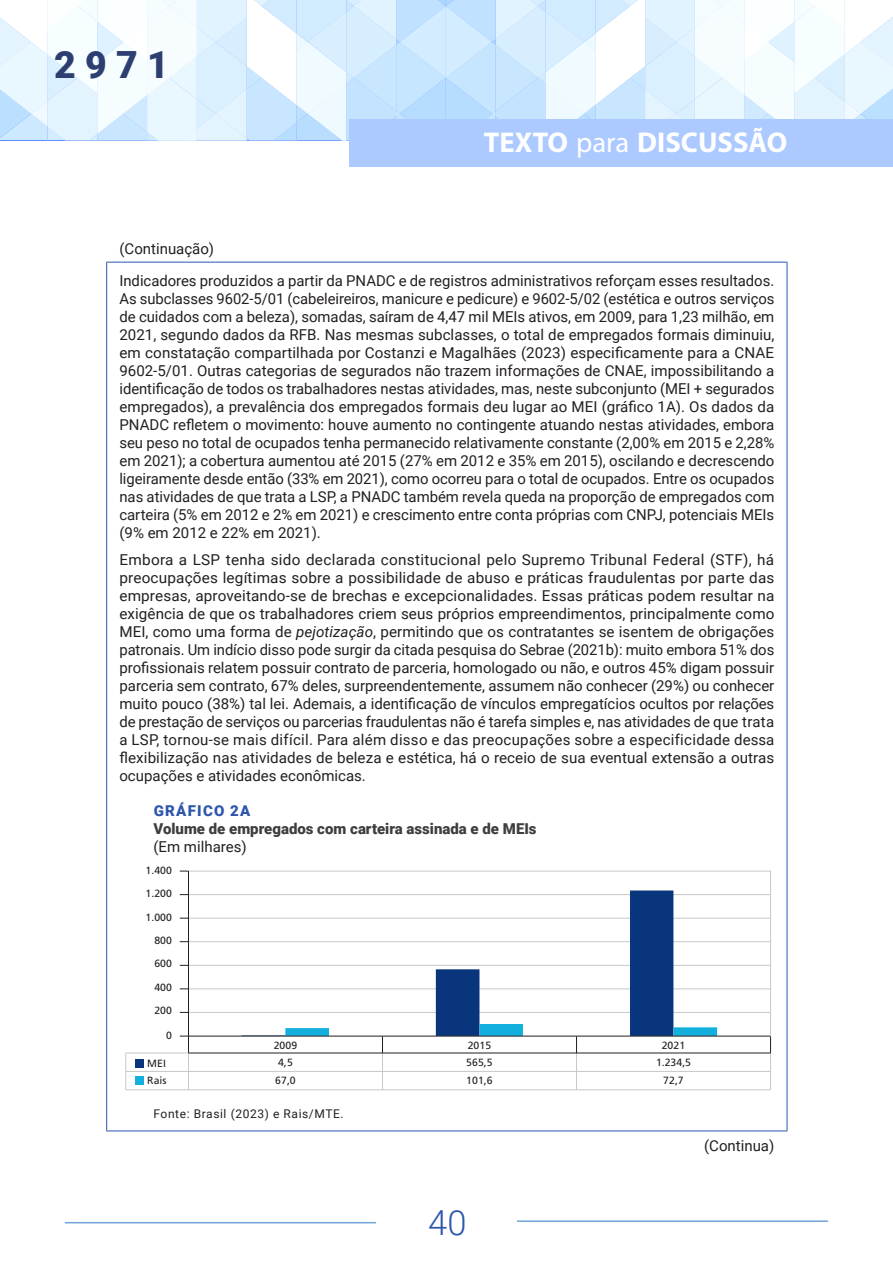
<style>
.page{position:relative;width:893px;height:1263px;background:#fff}
.page>*{position:absolute;margin:0;border:0;box-sizing:border-box;transform-origin:0 0}
.t1{font:900 37.5px "Roboto";color:#2c3f70}
.t2{font:300 34.5px "Roboto";color:#2c55ae}
.t3{font:700 28.65px "Myriad Pro";color:#fff}
.miolo_tabela_1_esq{font:15px/18px "Roboto";color:#231f20;text-align:justify}
.titulo_2_título_do_gráfico{font:900 15px "Roboto";color:#3e3e3f}
.titulo_3_Em___grafico{font:15px "Roboto";color:#231f20}
.titulo_1_número{font:900 15px "Roboto";letter-spacing:.085em;color:#2c55ae}
.fonte_elaboracao_sozinha{font:12px "Roboto";letter-spacing:.05em;color:#231f20}
.t4{font:10.5px "Frutiger LT Pro";color:#231f20}
.s1{font-weight:400}
.s2{font-style:italic}
</style>
<div class="page">
<svg style="left:0;top:0;width:893px;height:140px"></svg>
<div style="left:349px;top:119px;width:544px;height:48px;background:#accaff"></div>
<hr style="left:517px;top:1220px;width:311px;height:2px;background:#6fa5d9">
<hr style="left:65px;top:1222px;width:311px;height:1px;background:#6fa5d9">
<hr style="left:106px;top:262px;width:1px;height:868px;background:#2c55ae">
<hr style="left:787px;top:262px;width:1px;height:868px;background:#2c55ae">
<hr style="left:106px;top:1130px;width:681px;height:1px;background:#2c55ae">
<hr style="left:106px;top:262px;width:681px;height:1px;background:#2c55ae">
<hr style="left:188px;top:871px;width:582px;height:1px;background:#c7c8ca">
<hr style="left:188px;top:894px;width:582px;height:1px;background:#c7c8ca">
<hr style="left:188px;top:918px;width:582px;height:1px;background:#c7c8ca">
<hr style="left:188px;top:941px;width:582px;height:1px;background:#c7c8ca">
<hr style="left:188px;top:965px;width:582px;height:1px;background:#c7c8ca">
<hr style="left:188px;top:988px;width:582px;height:1px;background:#c7c8ca">
<hr style="left:188px;top:1012px;width:582px;height:1px;background:#c7c8ca">
<svg style="left:242px;top:890px;width:431px;height:146px"></svg>
<hr style="left:188px;top:1036px;width:583px;height:1px;background:#231f20">
<div style="left:135px;top:1059px;width:9px;height:8px;background:#08357c"></div>
<div style="left:135px;top:1077px;width:9px;height:8px;background:#13b0de"></div>
<hr style="left:188px;top:871px;width:1px;height:165px;background:#231f20">
<hr style="left:770px;top:871px;width:1px;height:165px;background:#c7c8ca">
<svg style="left:285px;top:1024px;width:432px;height:29px"></svg>
<svg style="left:770px;top:1036px;width:1px;height:17px"></svg>
<hr style="left:188px;top:1053px;width:1px;height:37px;background:#c7c8ca">
<hr style="left:382px;top:1053px;width:1px;height:37px;background:#c7c8ca">
<hr style="left:576px;top:1053px;width:1px;height:37px;background:#c7c8ca">
<hr style="left:770px;top:1053px;width:1px;height:37px;background:#c7c8ca">
<hr style="left:126px;top:1089px;width:644px;height:1px;background:#c7c8ca">
<hr style="left:126px;top:1071px;width:644px;height:1px;background:#c7c8ca">
<hr style="left:188px;top:1053px;width:582px;height:1px;background:#231f20">
<hr style="left:126px;top:1053px;width:62px;height:1px;background:#c7c8ca">
<hr style="left:126px;top:1053px;width:1px;height:37px;background:#c7c8ca">
<svg style="left:180px;top:1036px;width:9px;height:17px"></svg>
<h1 class="t1" style="left:54px;top:38px;width:116px">2971</h1>
<h3 class="t3" style="left:484px;top:124px;width:305px">TEXTO <span class="s1">para</span> DISCUSSÃO</h3>
<p class="miolo_tabela_1_esq" style="left:119px;top:239px;width:96px">(Continuação)</p>
<p class="miolo_tabela_1_esq" style="left:119px;top:271px;width:656px">Indicadores produzidos a partir da PNADC e de registros administrativos reforçam esses resultados.<br>As subclasses 9602-5/01 (cabeleireiros, manicure e pedicure) e 9602-5/02 (estética e outros serviços de cuidados com a beleza), somadas, saíram de 4,47 mil MEIs ativos, em 2009, para 1,23 milhão, em 2021, segundo dados da RFB. Nas mesmas subclasses, o total de empregados formais diminuiu, em constatação compartilhada por Costanzi e Magalhães (2023) especificamente para a CNAE 9602-5/01. Outras categorias de segurados não trazem informações de CNAE, impossibilitando a identificação de todos os trabalhadores nestas atividades, mas, neste subconjunto (MEI + segurados empregados), a prevalência dos empregados formais deu lugar ao MEI (gráfico 1A). Os dados da PNADC refletem o movimento: houve aumento no contingente atuando nestas atividades, embora seu peso no total de ocupados tenha permanecido relativamente constante (2,00% em 2015 e 2,28% em 2021); a cobertura aumentou até 2015 (27% em 2012 e 35% em 2015), oscilando e decrescendo ligeiramente desde então (33% em 2021), como ocorreu para o total de ocupados. Entre os ocupados nas atividades de que trata a LSP, a PNADC também revela queda na proporção de empregados com carteira (5% em 2012 e 2% em 2021) e crescimento entre conta próprias com CNPJ, potenciais MEIs (9% em 2012 e 22% em 2021).</p>
<p class="miolo_tabela_1_esq" style="left:119px;top:550px;width:656px">Embora a LSP tenha sido declarada constitucional pelo Supremo Tribunal Federal (STF), há preocupações legítimas sobre a possibilidade de abuso e práticas fraudulentas por parte das empresas, aproveitando-se de brechas e excepcionalidades. Essas práticas podem resultar na exigência de que os trabalhadores criem seus próprios empreendimentos, principalmente como MEI, como uma forma de <span class="s2">pejotização</span>, permitindo que os contratantes se isentem de obrigações patronais. Um indício disso pode surgir da citada pesquisa do Sebrae (2021b): muito embora 51% dos profissionais relatem possuir contrato de parceria, homologado ou não, e outros 45% digam possuir parceria sem contrato, 67% deles, surpreendentemente, assumem não conhecer (29%) ou conhecer muito pouco (38%) tal lei. Ademais, a identificação de vínculos empregatícios ocultos por relações de prestação de serviços ou parcerias fraudulentas não é tarefa simples e, nas atividades de que trata a LSP, tornou-se mais difícil. Para além disso e das preocupações sobre a especificidade dessa flexibilização nas atividades de beleza e estética, há o receio de sua eventual extensão a outras ocupações e atividades econômicas.</p>
<p class="titulo_1_número" style="left:154px;top:800px;width:98px">GRÁFICO 2A</p>
<p class="titulo_2_título_do_gráfico" style="left:153px;top:818px;width:385px">Volume de empregados com carteira assinada e de MEIs</p>
<p class="titulo_3_Em___grafico" style="left:153px;top:836px;width:95px">(Em milhares)</p>
<p class="t4" style="left:146px;top:864px;width:28px">1.400</p>
<p class="t4" style="left:146px;top:887px;width:28px">1.200</p>
<p class="t4" style="left:146px;top:911px;width:28px">1.000</p>
<p class="t4" style="left:154px;top:934px;width:19px">800</p>
<p class="t4" style="left:154px;top:957px;width:19px">600</p>
<p class="t4" style="left:154px;top:981px;width:19px">400</p>
<p class="t4" style="left:154px;top:1004px;width:19px">200</p>
<p class="t4" style="left:166px;top:1029px;width:7px">0</p>
<p class="t4" style="left:274px;top:1039px;width:25px">2009</p>
<p class="t4" style="left:468px;top:1039px;width:25px">2015</p>
<p class="t4" style="left:662px;top:1039px;width:25px">2021</p>
<p class="t4" style="left:147px;top:1057px;width:20px">MEI</p>
<p class="t4" style="left:278px;top:1056px;width:16px">4,5</p>
<p class="t4" style="left:466px;top:1056px;width:28px">565,5</p>
<p class="t4" style="left:656px;top:1056px;width:37px">1.234,5</p>
<p class="t4" style="left:147px;top:1075px;width:21px">Rais</p>
<p class="t4" style="left:275px;top:1074px;width:22px">67,0</p>
<p class="t4" style="left:466px;top:1074px;width:28px">101,6</p>
<p class="t4" style="left:663px;top:1074px;width:22px">72,7</p>
<p class="fonte_elaboracao_sozinha" style="left:153px;top:1105px;width:192px">Fonte: Brasil (2023) e Rais/MTE.</p>
<h2 class="t2" style="left:428px;top:1198px;width:40px">40</h2>
<p class="miolo_tabela_1_esq" style="left:704px;top:1136px;width:72px">(Continua)</p>
</div>
